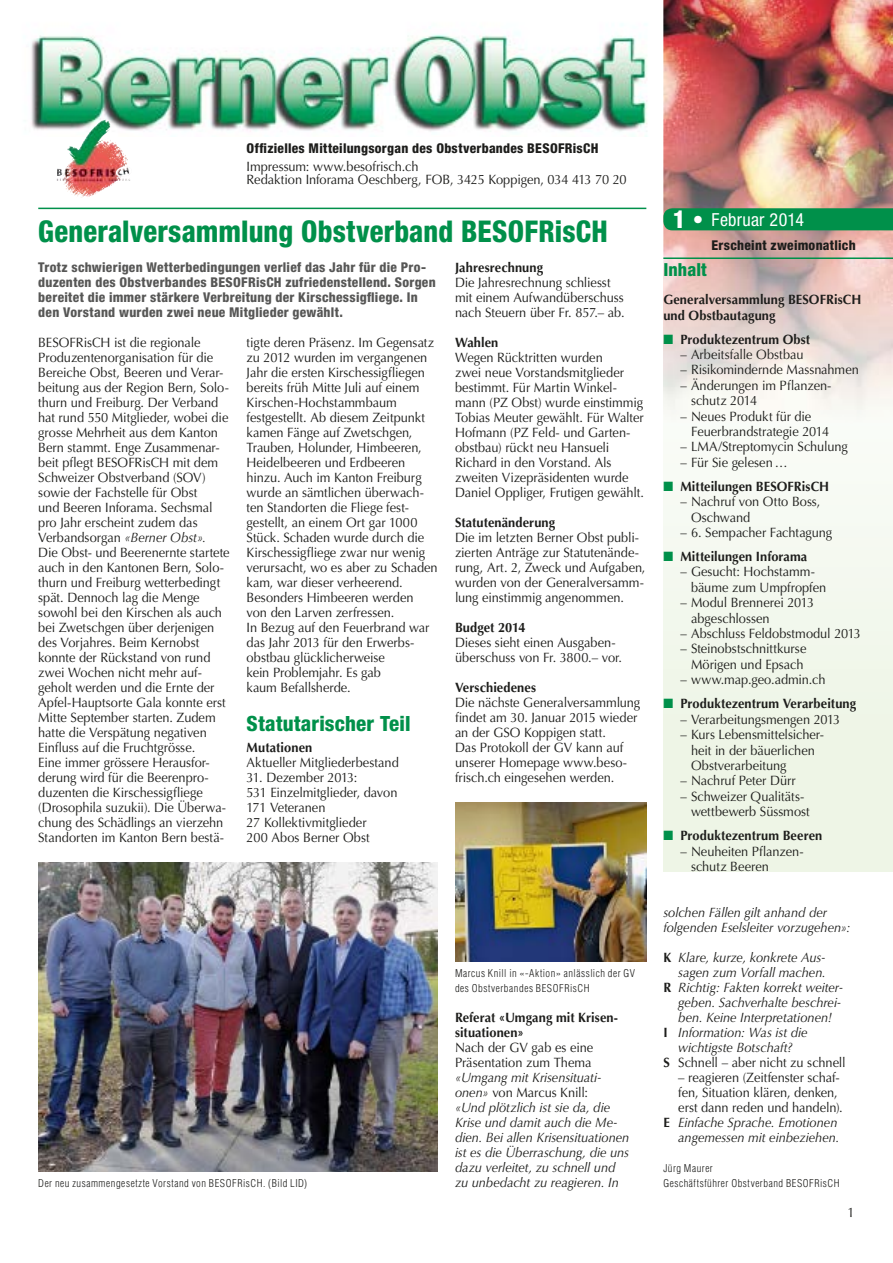
<style>
.page{position:relative;width:893px;height:1263px;background:#fff}
.page>*{position:absolute;margin:0;border:0;box-sizing:border-box;transform-origin:0 0}
.t1{font:800 condensed 30px "Helvetica Neue LT";letter-spacing:.005em;color:#00904a;scale:.95 1}
.t2{font:800 condensed 21px "Helvetica Neue LT";letter-spacing:.01em;color:#00904a}
.t3{font:condensed 18px "Helvetica Neue LT";letter-spacing:.01em;color:#fff}
.t4{font:800 condensed 18px "Helvetica Neue LT";letter-spacing:.005em;color:#00904a}
.t5{font:13.5px/15px "Optima LT";letter-spacing:-.005em;color:#1d1d1b;scale:.95 1}
.t6{font:italic 13.5px/15px "Optima LT";letter-spacing:-.005em;color:#1d1d1b;scale:.95 1}
.t7{font:700 13.5px/15px "Optima LT";letter-spacing:.005em;color:#1d1d1b;scale:.95 1}
.t8{font:800 condensed 13.5px/15px "Helvetica Neue LT";letter-spacing:.02em;color:#575756}
.t9{font:800 condensed 13.5px "Helvetica Neue LT";letter-spacing:.02em;color:#1d1d1b}
.t10{font:300 condensed 10.5px/15px "Helvetica LT";letter-spacing:.05em;color:#1d1d1b}
.s1{font-style:italic}
.s2{font-style:normal}
.s3{font-weight:800;font-size:24.75px}
.s4{font-stretch:normal;font-size:21px}
.s5{color:#00904a}
.s6{font-weight:700;font-style:normal}
.s7{font-weight:700}
</style>
<div class="page">
<img style="left:31px;top:24px;width:616px;height:113px">
<img style="left:79px;top:120px;width:27px;height:29px">
<img style="left:663px;top:0;width:230px;height:268px">
<div style="left:663px;top:601px;width:230px;height:271px;background:#eef5e6"></div>
<div style="left:663px;top:208px;width:230px;height:22px;background:#00904a"></div>
<hr style="left:663px;top:257px;width:230px;height:2px;background:#00904a">
<hr style="left:38px;top:208px;width:608px;height:1px;background:#00904a">
<img style="left:38px;top:862px;width:400px;height:310px">
<img style="left:455px;top:802px;width:191px;height:160px">
<p class="t9" style="left:247px;top:140px;width:353px">Offizielles Mitteilungsorgan des Obstverbandes BESOFRisCH</p>
<p class="t5" style="left:247px;top:160px;width:401px;line-height:13.5px">Impressum: www.besofrisch.ch<br>Redaktion Inforama Oeschberg, FOB, 3425 Koppigen, 034 413 70 20</p>
<h1 class="t1" style="left:38px;top:212px;width:601px">Generalversammlung Obstverband BESOFRisCH</h1>
<p class="t8" style="left:38px;top:259px;width:399px">Trotz schwierigen Wetterbedingungen verlief das Jahr für die Pro&shy;duzenten des Obstverbandes BESOFRisCH zufriedenstellend. Sorgen bereitet die immer stärkere Verbreitung der Kirschessigfliege. In den Vorstand wurden zwei neue Mitglieder gewählt.</p>
<p class="t5" style="left:38px;top:335px;width:203px">BESOFRisCH ist die regionale<br>Produzentenorganisation für die<br>Bereiche Obst, Beeren und Verar&shy;beitung aus der Region Bern, Solo&shy;thurn und Freiburg. Der Verband hat rund 550 Mitglieder, wobei die grosse Mehrheit aus dem Kanton<br>Bern stammt. Enge Zusammenar&shy;beit pflegt BESOFRisCH mit dem<br>Schweizer Obstverband (SOV) sowie der Fachstelle für Obst<br>und Beeren Inforama. Sechsmal pro Jahr erscheint zudem das<br>Verbandsorgan <span class="s1">«Berner Obst».<br></span>Die Obst- und Beerenernte startete auch in den Kantonen Bern, Solo&shy;thurn und Freiburg wetterbedingt spät. Dennoch lag die Menge sowohl bei den Kirschen als auch bei Zwetschgen über derjenigen des Vorjahres. Beim Kernobst konnte der Rückstand von rund zwei Wochen nicht mehr auf&shy;geholt werden und die Ernte der<br>Apfel-Hauptsorte Gala konnte erst<br>Mitte September starten. Zudem hatte die Verspätung negativen<br>Einfluss auf die Fruchtgrösse.<br>Eine immer grössere Herausfor&shy;derung wird für die Beerenpro&shy;duzenten die Kirschessigfliege (Drosophila suzukii). Die Überwa&shy;chung des Schädlings an vierzehn<br>Standorten im Kanton Bern bestä-</p>
<p class="t5" style="left:247px;top:335px;width:203px">tigte deren Präsenz. Im Gegensatz zu 2012 wurden im vergangenen<br>Jahr die ersten Kirschessigfliegen bereits früh Mitte Juli auf einem<br>Kirschen-Hochstammbaum festgestellt. Ab diesem Zeitpunkt kamen Fänge auf Zwetschgen,<br>Trauben, Holunder, Himbeeren,<br>Heidelbeeren und Erdbeeren hinzu. Auch im Kanton Freiburg wurde an sämtlichen überwach&shy;ten Standorten die Fliege fest&shy;gestellt, an einem Ort gar 1000<br>Stück. Schaden wurde durch die<br>Kirschessigfliege zwar nur wenig verursacht, wo es aber zu Schaden kam, war dieser verheerend.<br>Besonders Himbeeren werden<br>von den Larven zerfressen.<br>In Bezug auf den Feuerbrand war das Jahr 2013 für den Erwerbs&shy;obstbau glücklicherweise<br>kein Problemjahr. Es gab<br>kaum Befallsherde.</p>
<p class="t7" style="left:455px;top:260px;width:94px">Jahresrechnung</p>
<p class="t5" style="left:455px;top:275px;width:180px">Die Jahresrechnung schliesst mit einem Aufwandüberschuss nach Steuern über Fr. 857.– ab.</p>
<p class="t7" style="left:455px;top:335px;width:47px">Wahlen</p>
<p class="t5" style="left:455px;top:350px;width:200px">Wegen Rücktritten wurden<br>zwei neue Vorstandsmitglieder bestimmt. Für Martin Winkel&shy;mann (PZ Obst) wurde einstimmig<br>Tobias Meuter gewählt. Für Walter<br>Hofmann (PZ Feld- und Garten&shy;obstbau) rückt neu Hansueli<br>Richard in den Vorstand. Als zweiten Vizepräsidenten wurde<br>Daniel Oppliger, Frutigen gewählt.</p>
<p class="t7" style="left:455px;top:515px;width:107px">Statutenänderung</p>
<p class="t5" style="left:455px;top:530px;width:202px">Die im letzten Berner Obst publi&shy;zierten Anträge zur Statutenände&shy;rung, Art. 2, Zweck und Aufgaben, wurden von der Generalversamm&shy;lung einstimmig angenommen.</p>
<p class="t7" style="left:455px;top:620px;width:76px">Budget 2014</p>
<p class="t5" style="left:455px;top:635px;width:177px">Dieses sieht einen Ausgaben&shy;überschuss von Fr. 3800.– vor.</p>
<p class="t7" style="left:455px;top:680px;width:87px">Verschiedenes</p>
<p class="t5" style="left:455px;top:695px;width:197px">Die nächste Generalversammlung findet am 30. Januar 2015 wieder an der GSO Koppigen statt.<br>Das Protokoll der GV kann auf unserer Homepage www.beso&shy;frisch.ch eingesehen werden.</p>
<h2 class="t2" style="left:247px;top:710px;width:165px">Statutarischer Teil</h2>
<p class="t7" style="left:247px;top:740px;width:71px">Mutationen</p>
<p class="t5" style="left:247px;top:755px;width:162px">Aktueller Mitgliederbestand</p>
<p class="t5" style="left:247px;top:770px;width:160px">31. Dezember 2013:<br>531 Einzelmitglieder, davon<br>171 Veteranen<br>27 Kollektivmitglieder<br>200 Abos Berner Obst</p>
<p class="t10" style="left:38px;top:1175px;width:270px">Der neu zusammengesetzte Vorstand von BESOFRisCH. (Bild LID)</p>
<p class="t10" style="left:455px;top:965px;width:181px">Marcus Knill in «-Aktion» anlässlich der GV des Obstverbandes BESOFRisCH</p>
<p class="t7" style="left:455px;top:1010px;width:173px">Referat «Umgang mit Krisen&shy;situationen»</p>
<p class="t5" style="left:455px;top:1040px;width:147px">Nach der GV gab es eine<br>Präsentation zum Thema</p>
<p class="t6" style="left:455px;top:1070px;width:185px">«Umgang mit Krisensituati&shy;onen» <span class="s2">von Marcus Knill:<br></span>«Und plötzlich ist sie da, die<br>Krise und damit auch die Me&shy;dien. Bei allen Krisensituationen ist es die Überraschung, die uns dazu verleitet, zu schnell und zu unbedacht zu reagieren. In</p>
<h3 class="t3" style="left:673px;top:209px;width:133px"><span class="s3">1</span> <span class="s4">•</span> Februar 2014</h3>
<p class="t9" style="left:711px;top:237px;width:146px">Erscheint zweimonatlich</p>
<h3 class="t4" style="left:663px;top:258px;width:45px">Inhalt</h3>
<p class="t7" style="left:663px;top:292px;width:210px;line-height:15.5px">Generalversammlung BESOFRisCH und Obstbautagung</p>
<p class="t7" style="left:663px;top:332px;width:156px"><span class="s5">■</span> Produktezentrum Obst</p>
<p class="t5" style="left:680px;top:347px;width:131px">– Arbeitsfalle Obstbau</p>
<p class="t5" style="left:680px;top:362px;width:189px">– Risikomindernde Massnahmen</p>
<p class="t5" style="left:691px;top:378px;width:149px;line-height:15.5px;text-indent:-11px">– Änderungen im Pflanzen&shy;schutz 2014</p>
<p class="t5" style="left:691px;top:408px;width:147px;line-height:15.5px;text-indent:-11px">– Neues Produkt für die<br>Feuerbrandstrategie 2014</p>
<p class="t5" style="left:680px;top:440px;width:178px">– LMA/Streptomycin Schulung</p>
<p class="t5" style="left:680px;top:455px;width:115px">– Für Sie gelesen …</p>
<p class="t7" style="left:663px;top:479px;width:176px"><span class="s5">■</span> Mitteilungen BESOFRisCH</p>
<p class="t5" style="left:691px;top:494px;width:138px;line-height:15.5px;text-indent:-11px">– Nachruf von Otto Boss,<br>Oschwand</p>
<p class="t5" style="left:680px;top:525px;width:162px">– 6. Sempacher Fachtagung</p>
<p class="t7" style="left:663px;top:549px;width:153px"><span class="s5">■</span> Mitteilungen Inforama</p>
<p class="t5" style="left:691px;top:564px;width:144px;line-height:15.5px;text-indent:-11px">– Gesucht: Hochstamm&shy;bäume zum Umpfropfen</p>
<p class="t5" style="left:691px;top:595px;width:131px;line-height:15.5px;text-indent:-11px">– Modul Brennerei 2013 abgeschlossen</p>
<p class="t5" style="left:680px;top:626px;width:192px">– Abschluss Feldobstmodul 2013</p>
<p class="t5" style="left:680px;top:641px;width:134px;line-height:15.5px;text-align:center">– Steinobstschnittkurse<br>Mörigen und Epsach</p>
<p class="t5" style="left:680px;top:672px;width:154px">– www.map.geo.admin.ch</p>
<p class="t7" style="left:663px;top:696px;width:204px"><span class="s5">■</span> Produktezentrum Verarbeitung</p>
<p class="t5" style="left:680px;top:712px;width:170px">– Verarbeitungsmengen 2013</p>
<p class="t5" style="left:691px;top:727px;width:141px;line-height:15.5px;text-indent:-11px">– Kurs Lebensmittelsicher&shy;heit in der bäuerlichen<br>Obstverarbeitung</p>
<p class="t5" style="left:680px;top:773px;width:123px">– Nachruf Peter Dürr</p>
<p class="t5" style="left:691px;top:789px;width:127px;line-height:15.5px;text-indent:-11px">– Schweizer Qualitäts&shy;wettbewerb Süssmost</p>
<p class="t7" style="left:663px;top:828px;width:169px"><span class="s5">■</span> Produktezentrum Beeren</p>
<p class="t5" style="left:691px;top:843px;width:120px;line-height:15.5px;text-indent:-11px">– Neuheiten Pflanzen&shy;schutz Beeren</p>
<p class="t6" style="left:663px;top:905px;width:198px">solchen Fällen gilt anhand der folgenden Eselsleiter vorzugehen»:</p>
<p class="t6" style="left:663px;top:950px;width:172px"><span class="s6">K</span> Klare, kurze, konkrete Aus-</p>
<p class="t6" style="left:678px;top:965px;width:157px">sagen zum Vorfall machen.</p>
<p class="t6" style="left:663px;top:980px;width:191px"><span class="s6">R</span> Richtig: Fakten korrekt weiter-</p>
<p class="t6" style="left:678px;top:995px;width:173px">geben. Sachverhalte beschrei-</p>
<p class="t6" style="left:678px;top:1010px;width:163px">ben. Keine Interpretationen!</p>
<p class="t6" style="left:663px;top:1025px;width:153px"><span class="s6">I</span> Information: Was ist die</p>
<p class="t6" style="left:678px;top:1040px;width:122px">wichtigste Botschaft?</p>
<p class="t5" style="left:663px;top:1055px;width:193px"><span class="s7">S</span> Schnell – aber nicht zu schnell</p>
<p class="t5" style="left:678px;top:1070px;width:172px">– reagieren (Zeitfenster schaf-</p>
<p class="t5" style="left:678px;top:1085px;width:169px">fen, Situation klären, denken,</p>
<p class="t5" style="left:678px;top:1100px;width:175px">erst dann reden und handeln).</p>
<p class="t6" style="left:663px;top:1115px;width:185px"><span class="s6">E</span> Einfache Sprache. Emotionen</p>
<p class="t6" style="left:678px;top:1130px;width:171px">angemessen mit einbeziehen.</p>
<p class="t10" style="left:663px;top:1160px;width:178px">Jürg Maurer<br>Geschäftsführer Obstverband BESOFRisCH</p>
<p class="t5" style="left:848px;top:1205px;width:9px">1</p>
</div>
